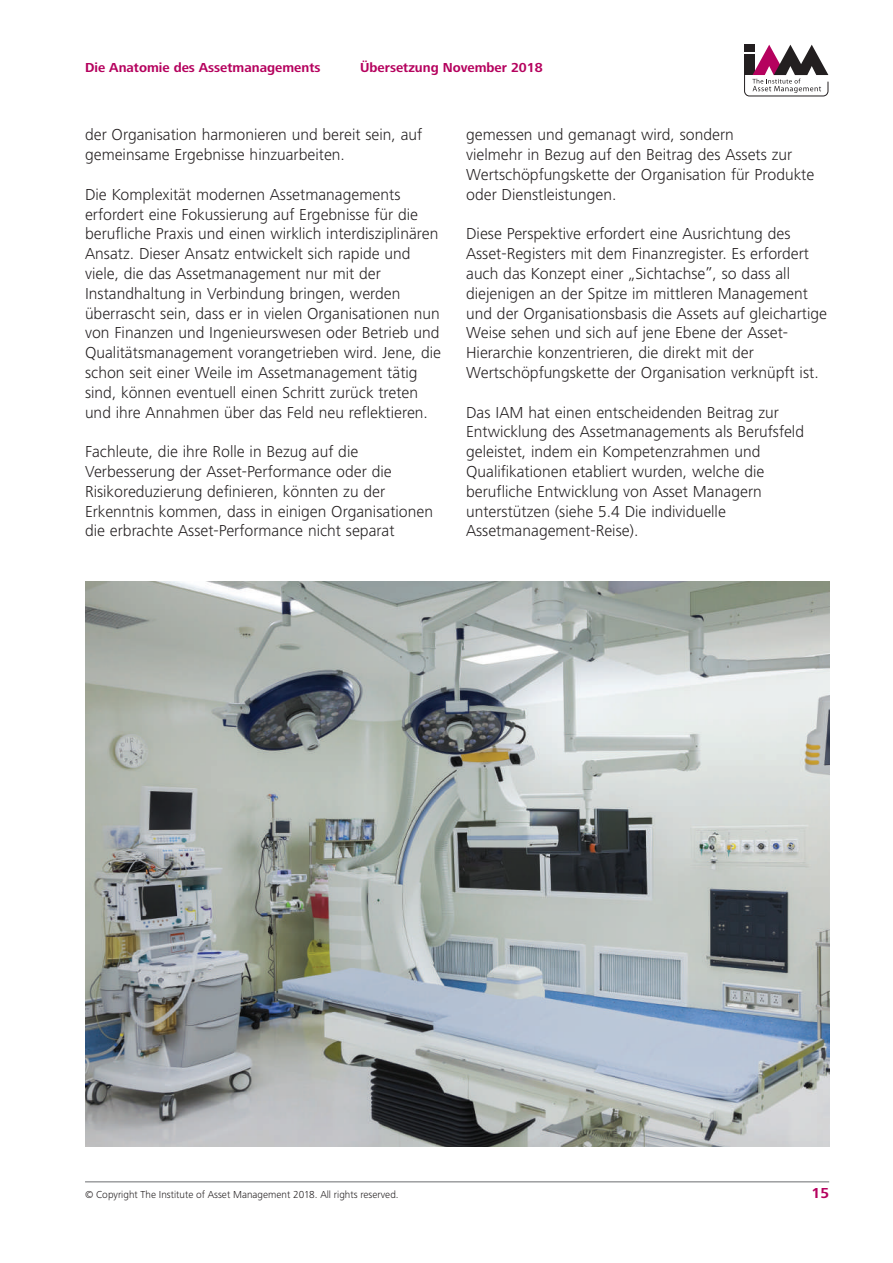
<style>
.page{position:relative;width:893px;height:1263px;background:#fff}
.page>*{position:absolute;margin:0;border:0;box-sizing:border-box;transform-origin:0 0}
.t1{font:300 16.5px/19.8px "Frutiger Next LT";color:#231f20}
.t2{font:700 15px "Frutiger Next LT";color:#b5025e}
.t3{font:700 13.5px "Frutiger Next LT";color:#b5025e}
.t4{font:300 10.5px "Frutiger Next LT";color:#231f20}
</style>
<div class="page">
<svg style="left:744px;top:45px;width:85px;height:51px"></svg>
<hr style="left:85px;top:1181px;width:744px;height:1px;background:#6c6d70">
<img style="left:85px;top:581px;width:744px;height:565px">
<p class="t3" style="left:85px;top:60px;width:237px">Die Anatomie des Assetmanagements</p>
<p class="t3" style="left:360px;top:60px;width:184px">Übersetzung November 2018</p>
<p class="t1" style="left:85px;top:125px;width:339px">der Organisation harmonieren und bereit sein, auf gemeinsame Ergebnisse hinzuarbeiten.</p>
<p class="t1" style="left:85px;top:184px;width:358px">Die Komplexität modernen Assetmanagements erfordert eine Fokussierung auf Ergebnisse für die berufliche Praxis und einen wirklich interdisziplinären Ansatz. Dieser Ansatz entwickelt sich rapide und viele, die das Assetmanagement nur mit der Instandhaltung in Verbindung bringen, werden überrascht sein, dass er in vielen Organisationen nun von Finanzen und Ingenieurswesen oder Betrieb und Qualitätsmanagement vorangetrieben wird. Jene, die schon seit einer Weile im Assetmanagement tätig sind, können eventuell einen Schritt zurück treten und ihre Annahmen über das Feld neu reflektieren.</p>
<p class="t1" style="left:85px;top:442px;width:350px">Fachleute, die ihre Rolle in Bezug auf die Verbesserung der Asset-Performance oder die Risikoreduzierung definieren, könnten zu der Erkenntnis kommen, dass in einigen Organisationen die erbrachte Asset-Performance nicht separat</p>
<p class="t1" style="left:466px;top:125px;width:350px">gemessen und gemanagt wird, sondern<br>vielmehr in Bezug auf den Beitrag des Assets zur Wertschöpfungskette der Organisation für Produkte oder Dienstleistungen.</p>
<p class="t1" style="left:466px;top:224px;width:362px">Diese Perspektive erfordert eine Ausrichtung des Asset-Registers mit dem Finanzregister. Es erfordert auch das Konzept einer „Sichtachse”, so dass all diejenigen an der Spitze im mittleren Management und der Organisationsbasis die Assets auf gleichartige Weise sehen und sich auf jene Ebene der Asset-Hierarchie konzentrieren, die direkt mit der Wertschöpfungskette der Organisation verknüpft ist.</p>
<p class="t1" style="left:466px;top:402px;width:339px">Das IAM hat einen entscheidenden Beitrag zur Entwicklung des Assetmanagements als Berufsfeld geleistet, indem ein Kompetenzrahmen und Qualifikationen etabliert wurden, welche die berufliche Entwicklung von Asset Managern unterstützen (siehe 5.4 Die individuelle Assetmanagement-Reise).</p>
<p class="t4" style="left:85px;top:1189px;width:315px">© Copyright The Institute of Asset Management 2018. All rights reserved.</p>
<p class="t2" style="left:811px;top:1185px;width:19px">15</p>
</div>
